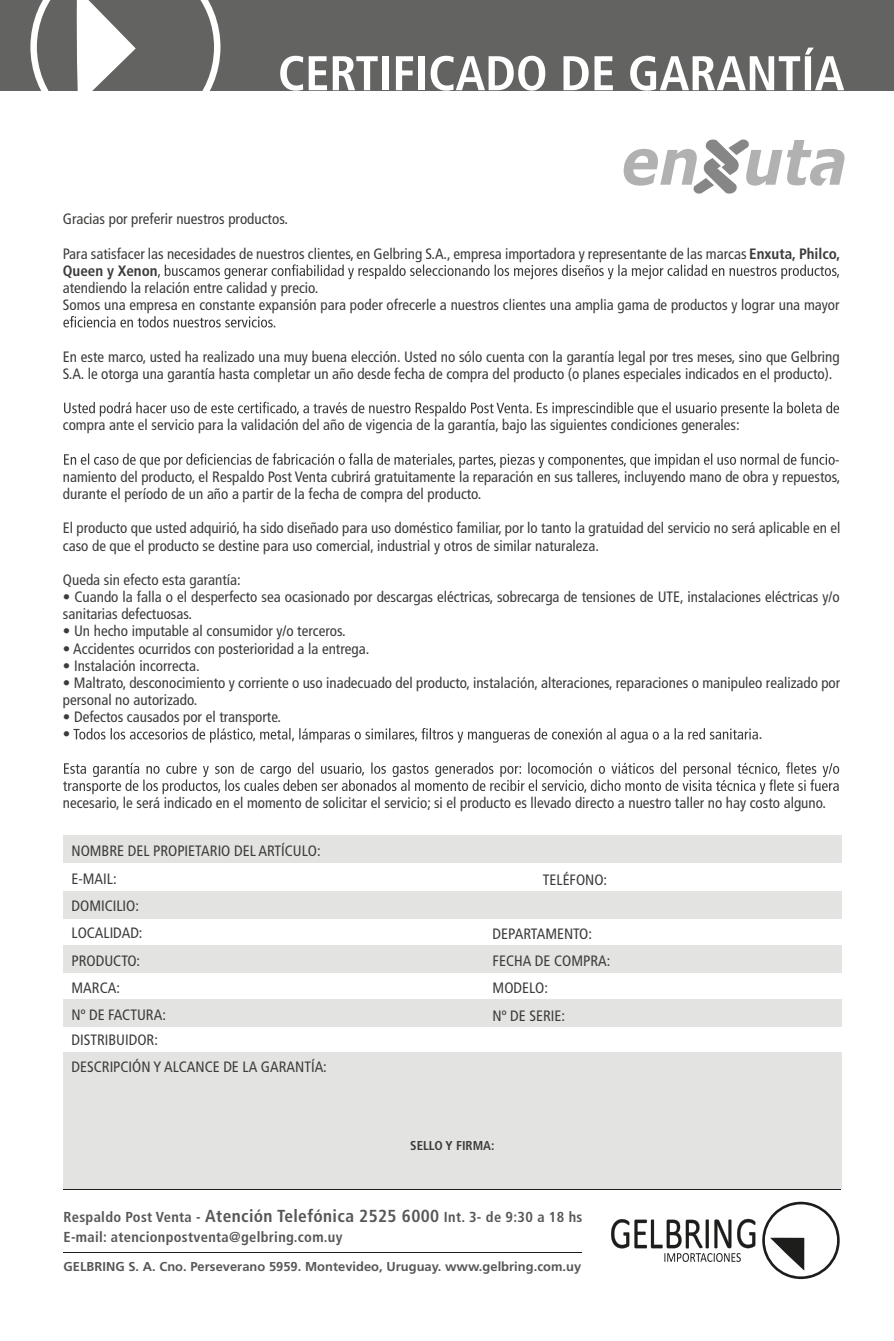
<style>
.page{position:relative;width:894px;height:1341px;background:#fff}
.page>*{position:absolute;margin:0;border:0;box-sizing:border-box;transform-origin:0 0}
.t1{font:condensed 15.08px/17.1px "Frutiger LT Std";color:#3c3c3b}
.t2{font:700 condensed 14.4px/19.3px "Frutiger LT Std";letter-spacing:.02em;color:#575756}
.t3{font:700 12.83px "Frutiger LT Std";letter-spacing:.005em;color:#575756}
.t4{font:700 condensed 12.83px "Frutiger LT Std";color:#3c3c3b}
.s1{font-weight:700}
.s2{font-size:17.32px}
</style>
<div class="page">
<div style="left:0;top:0;width:893px;height:91px;background:#636362"></div>
<svg style="left:30px;top:0;width:190px;height:91px"></svg>
<svg style="left:280px;top:56px;width:97px;height:35px"></svg>
<div style="left:382px;top:56px;width:6px;height:34px;background:#fff"></div>
<svg style="left:396px;top:56px;width:17px;height:34px"></svg>
<div style="left:418px;top:56px;width:6px;height:34px;background:#fff"></div>
<svg style="left:430px;top:56px;width:115px;height:35px"></svg>
<svg style="left:563px;top:56px;width:25px;height:34px"></svg>
<svg style="left:594px;top:56px;width:18px;height:34px"></svg>
<svg style="left:630px;top:48px;width:214px;height:43px"></svg>
<svg style="left:623px;top:139px;width:221px;height:55px"></svg>
<div style="left:63px;top:836px;width:778px;height:27px;background:#e3e3e2"></div>
<div style="left:63px;top:891px;width:778px;height:27px;background:#e3e3e2"></div>
<div style="left:63px;top:945px;width:778px;height:27px;background:#e3e3e2"></div>
<div style="left:63px;top:1000px;width:778px;height:27px;background:#e3e3e2"></div>
<div style="left:63px;top:1053px;width:778px;height:136px;background:#e3e3e2"></div>
<hr style="left:64px;top:1189px;width:777px;height:1px;background:#1d1d1b">
<hr style="left:64px;top:1252px;width:517px;height:1px;background:#1d1d1b">
<svg style="left:158px;top:264px;width:680px;height:15px"></svg>
<svg style="left:63px;top:316px;width:212px;height:11px"></svg>
<svg style="left:64px;top:402px;width:774px;height:14px"></svg>
<svg style="left:64px;top:453px;width:770px;height:15px"></svg>
<svg style="left:73px;top:728px;width:684px;height:15px"></svg>
<svg style="left:63px;top:762px;width:775px;height:32px"></svg>
<svg style="left:762px;top:1202px;width:77px;height:77px"></svg>
<svg style="left:611px;top:1219px;width:144px;height:43px"></svg>
<p class="t1" style="left:63px;top:211px;width:226px">Gracias por preferir nuestros productos.</p>
<p class="t1" style="left:63px;top:245px;width:778px">Para satisfacer las necesidades de nuestros clientes, en Gelbring S.A., empresa importadora y representante de las marcas <span class="s1">Enxuta, Philco,<br>Queen y Xenon</span></p>
<p class="t1" style="left:63px;top:279px;width:778px">atendiendo la relación entre calidad y precio.<br>Somos una empresa en constante expansión para poder ofrecerle a nuestros clientes una amplia gama de productos y lograr una mayor</p>
<p class="t1" style="left:63px;top:348px;width:778px">En este marco, usted ha realizado una muy buena elección. Usted no sólo cuenta con la garantía legal por tres meses, sino que Gelbring<br>S.A. le otorga una garantía hasta completar un año desde fecha de compra del producto (o planes especiales indicados en el producto).</p>
<p class="t1" style="left:63px;top:417px;width:678px">compra ante el servicio para la validación del año de vigencia de la garantía, bajo las siguientes condiciones generales:</p>
<p class="t1" style="left:63px;top:451px;width:778px;text-align:justify;text-indent:772px">- namiento del producto, el Respaldo Post Venta cubrirá gratuitamente la reparación en sus talleres, incluyendo mano de obra y repuestos, durante el período de un año a partir de la fecha de compra del producto.</p>
<p class="t1" style="left:63px;top:520px;width:778px">El producto que usted adquirió, ha sido diseñado para uso doméstico familiar, por lo tanto la gratuidad del servicio no será aplicable en el caso de que el producto se destine para uso comercial, industrial y otros de similar naturaleza.</p>
<p class="t1" style="left:63px;top:571px;width:179px">Queda sin efecto esta garantía:</p>
<p class="t1" style="left:63px;top:588px;width:778px">• Cuando la falla o el desperfecto sea ocasionado por descargas eléctricas, sobrecarga de tensiones de UTE, instalaciones eléctricas y/o sanitarias defectuosas.</p>
<p class="t1" style="left:63px;top:623px;width:284px">• Un hecho imputable al consumidor y/o terceros.</p>
<p class="t1" style="left:63px;top:640px;width:308px">• Accidentes ocurridos con posterioridad a la entrega.</p>
<p class="t1" style="left:63px;top:657px;width:138px">• Instalación incorrecta.</p>
<p class="t1" style="left:63px;top:674px;width:778px">• Maltrato, desconocimiento y corriente o uso inadecuado del producto, instalación, alteraciones, reparaciones o manipuleo realizado por personal no autorizado.</p>
<p class="t1" style="left:63px;top:709px;width:219px">• Defectos causados por el transporte. •</p>
<p class="t1" style="left:758px;top:726px;width:5px">.</p>
<p class="t1" style="left:63px;top:794px;width:764px">necesario, le será indicado en el momento de solicitar el servicio; si el producto es llevado directo a nuestro taller no hay costo alguno.</p>
<p class="t1" style="left:72px;top:842px;width:250px">NOMBRE DEL PROPIETARIO DEL ARTÍCULO:</p>
<p class="t1" style="left:71px;top:870px;width:47px">E-MAIL:</p>
<p class="t1" style="left:71px;top:898px;width:69px">DOMICILIO:</p>
<p class="t1" style="left:71px;top:925px;width:72px">LOCALIDAD:</p>
<p class="t1" style="left:71px;top:952px;width:70px">PRODUCTO:</p>
<p class="t1" style="left:72px;top:980px;width:50px">MARCA:</p>
<p class="t1" style="left:71px;top:1006px;width:96px">Nº DE FACTURA:</p>
<p class="t1" style="left:71px;top:1027px;width:257px;line-height:27px">DISTRIBUIDOR:<br>DESCRIPCIÓN Y ALCANCE DE LA GARANTÍA:</p>
<p class="t1" style="left:542px;top:872px;width:66px">TELÉFONO:</p>
<p class="t1" style="left:492px;top:920px;width:119px;line-height:27px">DEPARTAMENTO:<br>FECHA DE COMPRA:</p>
<p class="t1" style="left:492px;top:980px;width:57px">MODELO:</p>
<p class="t1" style="left:492px;top:1007px;width:74px">Nº DE SERIE:</p>
<p class="t4" style="left:410px;top:1138px;width:86px">SELLO Y FIRMA:</p>
<p class="t2" style="left:64px;top:1208px;width:520px">Respaldo Post Venta - <span class="s2">Atención Telefónica 2525 6000</span> Int. 3- de 9:30 a 18 hs<br>E-mail: atencionpostventa@gelbring.com.uy</p>
<p class="t3" style="left:64px;top:1259px;width:519px">GELBRING S. A. Cno. Perseverano 5959. Montevideo, Uruguay. www.gelbring.com.uy</p>
</div>
